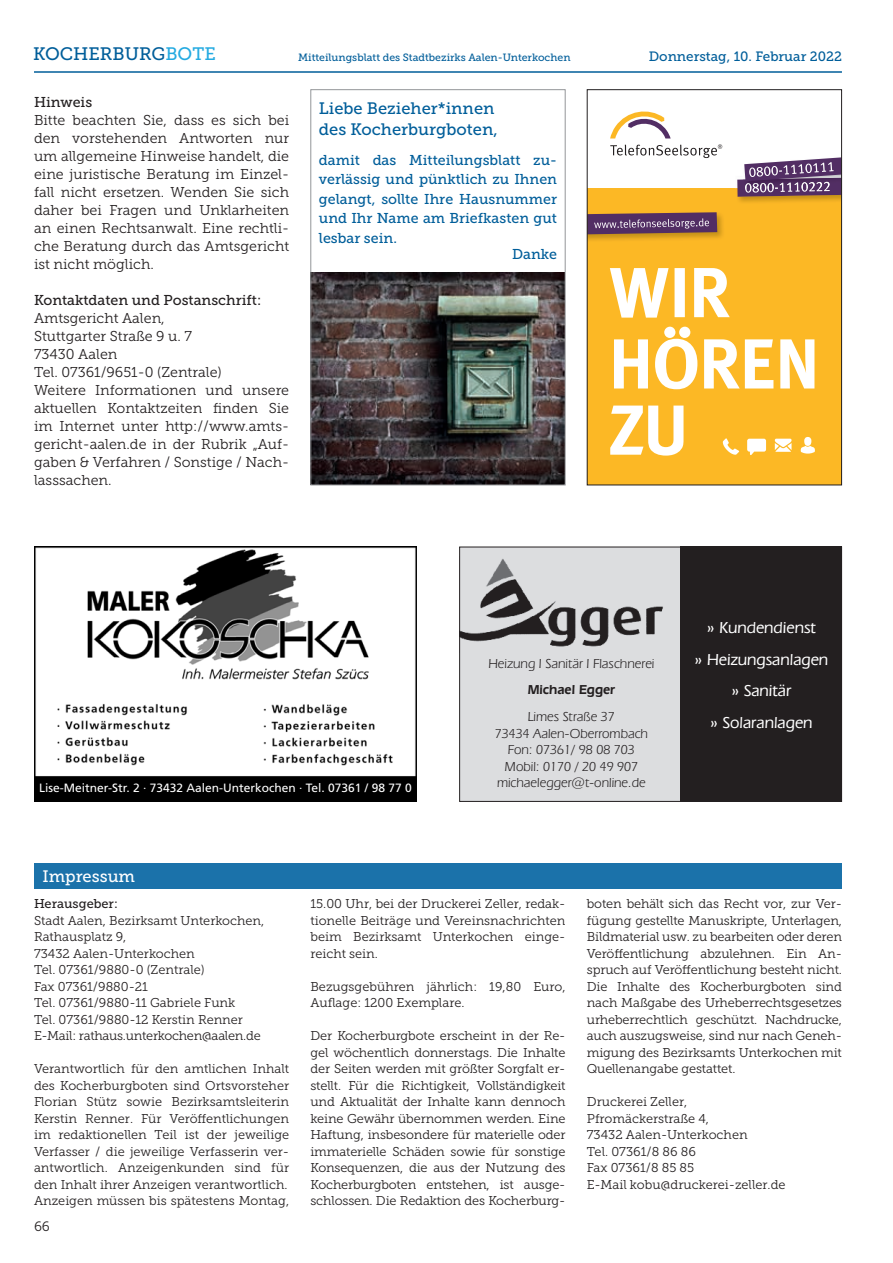
<style>
.page{position:relative;width:893px;height:1263px;background:#fff}
.page>*{position:absolute;margin:0;border:0;box-sizing:border-box;transform-origin:0 0}
.t1{font:18px "Museo Slab 500";color:#005e9a}
.t2{font:500 16.5px/31.5px "Eras IT Cby BT";color:#fff;text-align:center}
.t3{font:16.5px/21px "Museo Slab 500";color:#005e9a}
.t4{font:16.5px "Museo Slab 500";color:#fff}
.t5{font:14.25px/18px "Museo Slab 300";color:#231f20;text-align:justify}
.t6{font:14.25px/19.5px "Museo Slab 500";color:#005e9a;text-align:justify}
.t7{font:14.25px "Museo Slab 500";color:#231f20}
.t8{font:13.5px/16.5px "Eras IT Cby BT";color:#231f20;text-align:center}
.t9{font:13.5px "Museo Slab 500";color:#005e9a}
.t10{font:600 13.5px "Eras IT Cby BT";color:#231f20}
.t11{font:13.5px "Museo Slab 300";color:#231f20}
.t12{font:12.75px/16.5px "Museo Slab 300";color:#231f20;text-align:justify}
.t13{font:12.75px "Museo Slab 500";color:#231f20}
.t14{font:12px "Frutiger";color:#fff}
.t15{font:10.5px "Museo Slab 500";color:#005e9a}
.s1{color:#24aae1}
</style>
<div class="page">
<hr style="left:34px;top:71px;width:808px;height:2px;background:#005e9a">
<div style="left:460px;top:547px;width:382px;height:254px;background:#dcdddf"></div>
<img style="left:461px;top:559px;width:202px;height:88px">
<div style="left:680px;top:547px;width:162px;height:255px;background:#231f20"></div>
<img style="left:34px;top:547px;width:383px;height:255px">
<div style="left:34px;top:863px;width:808px;height:25px;background:#1b72aa"></div>
<img style="left:312px;top:272px;width:252px;height:211px">
<div style="left:310px;top:89px;width:256px;height:396px;border:1px solid #939598"></div>
<div style="left:587px;top:188px;width:255px;height:297px;background:#fcb825"></div>
<img style="left:589px;top:214px;width:134px;height:26px">
<svg style="left:589px;top:212px;width:128px;height:22px;background:#6e4a6a"></svg>
<svg style="left:735px;top:157px;width:105px;height:40px"></svg>
<svg style="left:610px;top:406px;width:73px;height:50px"></svg>
<svg style="left:614px;top:327px;width:200px;height:62px"></svg>
<svg style="left:610px;top:268px;width:120px;height:50px"></svg>
<svg style="left:723px;top:438px;width:16px;height:17px"></svg>
<svg style="left:747px;top:439px;width:19px;height:16px"></svg>
<svg style="left:775px;top:439px;width:16px;height:13px"></svg>
<svg style="left:801px;top:437px;width:14px;height:17px"></svg>
<svg style="left:610px;top:111px;width:61px;height:27px"></svg>
<svg style="left:610px;top:144px;width:112px;height:14px"></svg>
<div style="left:587px;top:89px;width:255px;height:396px;border:1px solid #231f20"></div>
<h1 class="t1" style="left:33px;top:44px;width:184px">KOCHERBURG<span class="s1">BOTE</span></h1>
<p class="t15" style="left:298px;top:51px;width:274px">Mitteilungsblatt des Stadtbezirks Aalen-Unterkochen</p>
<p class="t9" style="left:649px;top:49px;width:195px">Donnerstag, 10. Februar 2022</p>
<p class="t7" style="left:34px;top:94px;width:60px">Hinweis</p>
<p class="t5" style="left:34px;top:111px;width:257px">Bitte beachten Sie, dass es sich bei den vorstehenden Antworten nur um allgemeine Hinweise handelt, die eine juristische Beratung im Einzel&shy;fall nicht ersetzen. Wenden Sie sich daher bei Fragen und Unklarheiten an einen Rechtsanwalt. Eine rechtli&shy;che Beratung durch das Amtsgericht ist nicht möglich.</p>
<p class="t7" style="left:34px;top:292px;width:229px">Kontaktdaten und Postanschrift:</p>
<p class="t5" style="left:34px;top:309px;width:257px;text-align:left">Amtsgericht Aalen,<br>Stuttgarter Straße 9 u. 7<br>73430 Aalen<br>Tel. 07361/9651-0 (Zentrale)<br>Weitere Informationen und unsere aktuellen Kontaktzeiten finden Sie im Internet unter http://www.amts&shy;gericht-aalen.de in der Rubrik „Auf&shy;gaben &amp; Verfahren / Sonstige / Nach&shy;lasssachen.</p>
<p class="t3" style="left:319px;top:98px;width:180px">Liebe Bezieher*innen des Kocherburgboten,</p>
<p class="t6" style="left:319px;top:150px;width:240px">damit das Mitteilungsblatt zu&shy;verlässig und pünktlich zu Ihnen gelangt, sollte Ihre Hausnummer und Ihr Name am Briefkasten gut lesbar sein.</p>
<p class="t6" style="left:512px;top:245px;width:47px">Danke</p>
<p class="t14" style="left:39px;top:781px;width:374px">Lise-Meitner-Str. 2 · 73432 Aalen-Unterkochen · Tel. 07361 / 98 77 0</p>
<p class="t4" style="left:43px;top:867px;width:94px">Impressum</p>
<p class="t8" style="left:488px;top:655px;width:168px">Heizung I Sanitär I Flaschnerei</p>
<p class="t10" style="left:528px;top:681px;width:89px">Michael Egger</p>
<p class="t8" style="left:495px;top:708px;width:155px">Limes Straße 37<br>73434 Aalen-Oberrombach<br>Fon: 07361/ 98 08 703<br>Mobil: 0170 / 20 49 907 michaelegger@t-online.de</p>
<p class="t2" style="left:694px;top:612px;width:136px">» Kundendienst<br>» Heizungsanlagen » Sanitär<br>» Solaranlagen</p>
<p class="t13" style="left:34px;top:897px;width:85px">Herausgeber:</p>
<p class="t12" style="left:34px;top:912px;width:232px;text-align:left">Stadt Aalen, Bezirksamt Unterkochen,<br>Rathausplatz 9,<br>73432 Aalen-Unterkochen<br>Tel. 07361/9880-0 (Zentrale)<br>Fax 07361/9880-21<br>Tel. 07361/9880-11 Gabriele Funk<br>Tel. 07361/9880-12 Kerstin Renner<br>E-Mail: rathaus.unterkochen@aalen.de</p>
<p class="t12" style="left:34px;top:1061px;width:257px">Verantwortlich für den amtlichen Inhalt des Kocherburgboten sind Ortsvorsteher Florian Stütz sowie Bezirksamtsleiterin Kerstin Renner. Für Veröffentlichungen im redaktionellen Teil ist der jeweilige Verfasser / die jeweilige Verfasserin ver&shy;antwortlich. Anzeigenkunden sind für den Inhalt ihrer Anzeigen verantwortlich.<br>Anzeigen müssen bis spätestens Montag,</p>
<p class="t11" style="left:34px;top:1218px;width:17px">66</p>
<p class="t12" style="left:310px;top:896px;width:257px">15.00 Uhr, bei der Druckerei Zeller, redak&shy;tionelle Beiträge und Vereinsnachrichten beim Bezirksamt Unterkochen einge&shy;reicht sein.</p>
<p class="t12" style="left:310px;top:978px;width:257px">Bezugsgebühren jährlich: 19,80 Euro,<br>Auflage: 1200 Exemplare.</p>
<p class="t12" style="left:310px;top:1027px;width:257px">Der Kocherburgbote erscheint in der Re&shy;gel wöchentlich donnerstags. Die Inhalte der Seiten werden mit größter Sorgfalt er&shy;stellt. Für die Richtigkeit, Vollständigkeit und Aktualität der Inhalte kann dennoch keine Gewähr übernommen werden. Eine Haftung, insbesondere für materielle oder immaterielle Schäden sowie für sonstige Konsequenzen, die aus der Nutzung des Kocherburgboten entstehen, ist ausge&shy;schlossen. Die Redaktion des Kocherburg-</p>
<p class="t12" style="left:587px;top:895px;width:257px">boten behält sich das Recht vor, zur Ver&shy;fügung gestellte Manuskripte, Unterlagen, Bildmaterial usw. zu bearbeiten oder deren Veröffentlichung abzulehnen. Ein An&shy;spruch auf Veröffentlichung besteht nicht.<br>Die Inhalte des Kocherburgboten sind nach Maßgabe des Urheberrechtsgesetzes urheberrechtlich geschützt. Nachdrucke, auch auszugsweise, sind nur nach Geneh&shy;migung des Bezirksamts Unterkochen mit Quellenangabe gestattet.</p>
<p class="t12" style="left:587px;top:1093px;width:200px;text-align:left">Druckerei Zeller,<br>Pfromäckerstraße 4,<br>73432 Aalen-Unterkochen<br>Tel. 07361/8 86 86<br>Fax 07361/8 85 85<br>E-Mail kobu@druckerei-zeller.de</p>
</div>
